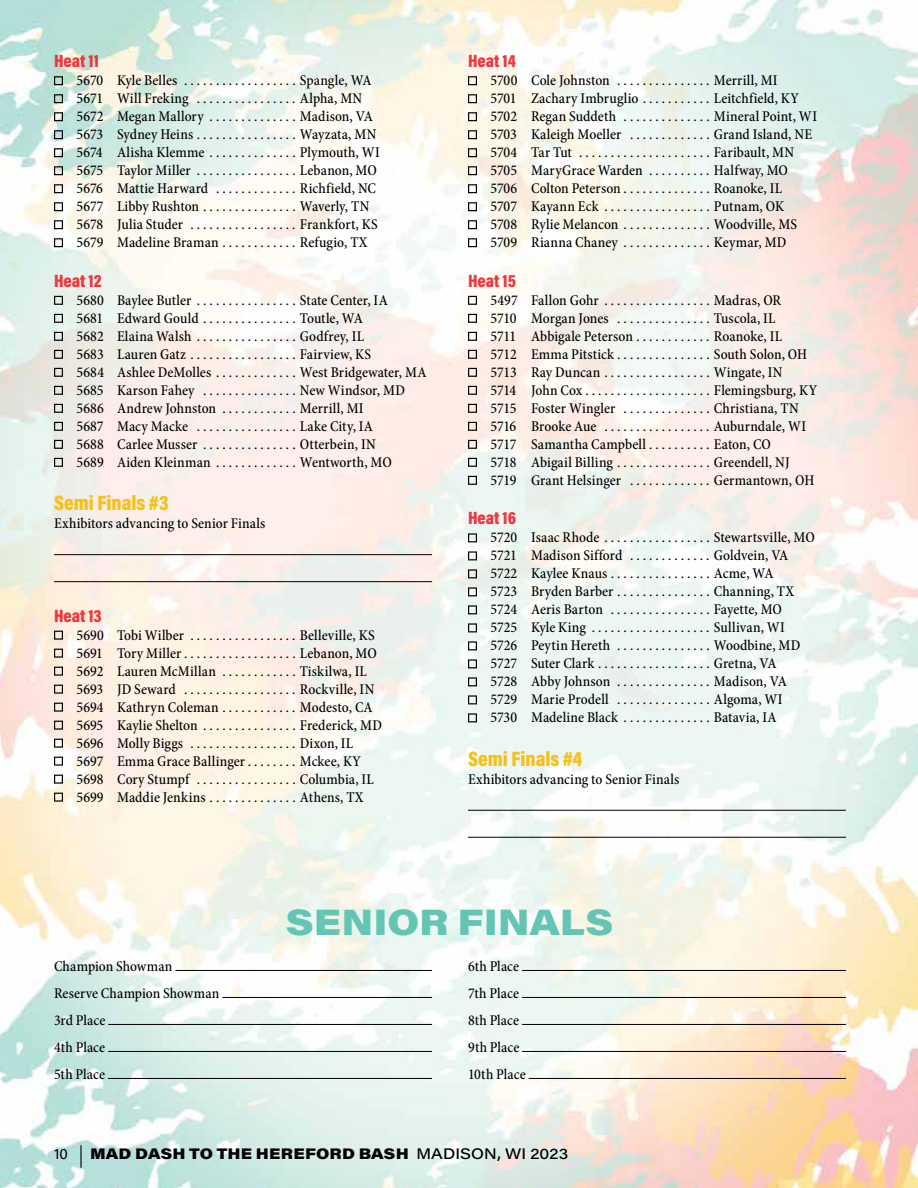
<style>
.page{position:relative;width:918px;height:1188px;background:#fff}
.page>*{position:absolute;margin:0;border:0;box-sizing:border-box;transform-origin:0 0}
.t1{font:900 36px "Acumin Pro Wide";color:#64c5b5}
.t2{font:900 21px "Acumin Pro Cond";color:#f8c015}
.t3{font:900 18px "Acumin Pro Cond";color:#ef373f}
.t4{font:500 condensed 15px/18px "Minion Pro";letter-spacing:.005em;color:#000}
.t5{font:900 15px "Acumin Pro Wide";letter-spacing:.01em;color:#000}
.t6{font:15px "Acumin Pro";color:#000}
.s1{font-weight:500}
</style>
<div class="page">
<img style="left:0;top:0;width:918px;height:1188px">
<svg style="left:54px;top:76px;width:9px;height:9px"></svg>
<svg style="left:54px;top:94px;width:9px;height:9px"></svg>
<svg style="left:54px;top:112px;width:9px;height:9px"></svg>
<svg style="left:54px;top:130px;width:9px;height:9px"></svg>
<svg style="left:54px;top:148px;width:9px;height:9px"></svg>
<svg style="left:54px;top:166px;width:9px;height:9px"></svg>
<svg style="left:54px;top:184px;width:9px;height:9px"></svg>
<svg style="left:54px;top:202px;width:9px;height:9px"></svg>
<svg style="left:54px;top:220px;width:9px;height:9px"></svg>
<svg style="left:54px;top:238px;width:9px;height:9px"></svg>
<svg style="left:54px;top:296px;width:9px;height:9px"></svg>
<svg style="left:54px;top:314px;width:9px;height:9px"></svg>
<svg style="left:54px;top:332px;width:9px;height:9px"></svg>
<svg style="left:54px;top:350px;width:9px;height:9px"></svg>
<svg style="left:54px;top:368px;width:9px;height:9px"></svg>
<svg style="left:54px;top:386px;width:9px;height:9px"></svg>
<svg style="left:54px;top:404px;width:9px;height:9px"></svg>
<svg style="left:54px;top:422px;width:9px;height:9px"></svg>
<svg style="left:54px;top:440px;width:9px;height:9px"></svg>
<svg style="left:54px;top:458px;width:9px;height:9px"></svg>
<hr style="left:54px;top:554px;width:378px;height:1px;background:#000">
<hr style="left:54px;top:581px;width:378px;height:1px;background:#000">
<svg style="left:54px;top:631px;width:9px;height:9px"></svg>
<svg style="left:54px;top:649px;width:9px;height:9px"></svg>
<svg style="left:54px;top:667px;width:9px;height:9px"></svg>
<svg style="left:54px;top:685px;width:9px;height:9px"></svg>
<svg style="left:54px;top:703px;width:9px;height:9px"></svg>
<svg style="left:54px;top:721px;width:9px;height:9px"></svg>
<svg style="left:54px;top:739px;width:9px;height:9px"></svg>
<svg style="left:54px;top:757px;width:9px;height:9px"></svg>
<svg style="left:54px;top:775px;width:9px;height:9px"></svg>
<svg style="left:54px;top:793px;width:9px;height:9px"></svg>
<svg style="left:468px;top:76px;width:9px;height:9px"></svg>
<svg style="left:468px;top:94px;width:9px;height:9px"></svg>
<svg style="left:468px;top:112px;width:9px;height:9px"></svg>
<svg style="left:468px;top:130px;width:9px;height:9px"></svg>
<svg style="left:468px;top:148px;width:9px;height:9px"></svg>
<svg style="left:468px;top:166px;width:9px;height:9px"></svg>
<svg style="left:468px;top:184px;width:9px;height:9px"></svg>
<svg style="left:468px;top:202px;width:9px;height:9px"></svg>
<svg style="left:468px;top:220px;width:9px;height:9px"></svg>
<svg style="left:468px;top:238px;width:9px;height:9px"></svg>
<svg style="left:468px;top:296px;width:9px;height:9px"></svg>
<svg style="left:468px;top:314px;width:9px;height:9px"></svg>
<svg style="left:468px;top:332px;width:9px;height:9px"></svg>
<svg style="left:468px;top:350px;width:9px;height:9px"></svg>
<svg style="left:468px;top:368px;width:9px;height:9px"></svg>
<svg style="left:468px;top:386px;width:9px;height:9px"></svg>
<svg style="left:468px;top:404px;width:9px;height:9px"></svg>
<svg style="left:468px;top:422px;width:9px;height:9px"></svg>
<svg style="left:468px;top:440px;width:9px;height:9px"></svg>
<svg style="left:468px;top:458px;width:9px;height:9px"></svg>
<svg style="left:468px;top:476px;width:9px;height:9px"></svg>
<svg style="left:468px;top:533px;width:9px;height:9px"></svg>
<svg style="left:468px;top:551px;width:9px;height:9px"></svg>
<svg style="left:468px;top:569px;width:9px;height:9px"></svg>
<svg style="left:468px;top:587px;width:9px;height:9px"></svg>
<svg style="left:468px;top:605px;width:9px;height:9px"></svg>
<svg style="left:468px;top:623px;width:9px;height:9px"></svg>
<svg style="left:468px;top:641px;width:9px;height:9px"></svg>
<svg style="left:468px;top:659px;width:9px;height:9px"></svg>
<svg style="left:468px;top:677px;width:9px;height:9px"></svg>
<svg style="left:468px;top:695px;width:9px;height:9px"></svg>
<svg style="left:468px;top:713px;width:9px;height:9px"></svg>
<hr style="left:468px;top:810px;width:378px;height:1px;background:#000">
<hr style="left:468px;top:837px;width:378px;height:1px;background:#000">
<hr style="left:175px;top:970px;width:257px;height:1px;background:#000">
<hr style="left:222px;top:997px;width:210px;height:1px;background:#000">
<hr style="left:108px;top:1024px;width:324px;height:1px;background:#000">
<hr style="left:108px;top:1051px;width:324px;height:1px;background:#000">
<hr style="left:108px;top:1078px;width:324px;height:1px;background:#000">
<hr style="left:522px;top:970px;width:324px;height:1px;background:#000">
<hr style="left:522px;top:997px;width:324px;height:1px;background:#000">
<hr style="left:522px;top:1024px;width:324px;height:1px;background:#000">
<hr style="left:522px;top:1051px;width:324px;height:1px;background:#000">
<hr style="left:529px;top:1078px;width:317px;height:1px;background:#000">
<hr style="left:80px;top:1145px;width:2px;height:23px;background:#000">
<p class="t3" style="left:54px;top:49px;width:46px">Heat 11</p>
<p class="t4" style="left:76px;top:72px;width:305px">5670 Kyle Belles . . . . . . . . . . . . . . . . . Spangle, WA 5671 Will Freking . . . . . . . . . . . . . . . Alpha, MN 5672 Megan Mallory . . . . . . . . . . . . . . Madison, VA 5673 Sydney Heins . . . . . . . . . . . . . . . Wayzata, MN 5674 Alisha Klemme . . . . . . . . . . . . . Plymouth, WI 5675 Taylor Miller . . . . . . . . . . . . . . . Lebanon, MO 5676 Mattie Harward . . . . . . . . . . . . Richfield, NC 5677 Libby Rushton . . . . . . . . . . . . . . Waverly, TN 5678 Julia Studer . . . . . . . . . . . . . . . . Frankfort, KS 5679 Madeline Braman . . . . . . . . . . . Refugio, TX</p>
<p class="t3" style="left:54px;top:269px;width:49px">Heat 12</p>
<p class="t4" style="left:76px;top:291px;width:352px">5680 Baylee Butler . . . . . . . . . . . . . . . State Center, IA<br>5681 Edward Gould . . . . . . . . . . . . . . Toutle, WA<br>5682 Elaina Walsh . . . . . . . . . . . . . . . Godfrey, IL<br>5683 Lauren Gatz . . . . . . . . . . . . . . . . Fairview, KS<br>5684 Ashlee DeMolles . . . . . . . . . . . . West Bridgewater, MA 5685 Karson Fahey . . . . . . . . . . . . . . New Windsor, MD 5686 Andrew Johnston . . . . . . . . . . . Merrill, MI<br>5687 Macy Macke . . . . . . . . . . . . . . . Lake City, IA<br>5688 Carlee Musser . . . . . . . . . . . . . . Otterbein, IN<br>5689 Aiden Kleinman . . . . . . . . . . . . Wentworth, MO</p>
<h2 class="t2" style="left:54px;top:489px;width:116px">Semi Finals #3</h2>
<p class="t4" style="left:54px;top:514px;width:213px">Exhibitors advancing to Senior Finals</p>
<p class="t3" style="left:54px;top:604px;width:49px">Heat 13</p>
<p class="t4" style="left:76px;top:626px;width:307px">5690 Tobi Wilber . . . . . . . . . . . . . . . . Belleville, KS 5691 Tory Miller . . . . . . . . . . . . . . . . . Lebanon, MO 5692 Lauren McMillan . . . . . . . . . . . Tiskilwa, IL 5693 JD Seward . . . . . . . . . . . . . . . . . Rockville, IN 5694 Kathryn Coleman . . . . . . . . . . . Modesto, CA 5695 Kaylie Shelton . . . . . . . . . . . . . . Frederick, MD 5696 Molly Biggs . . . . . . . . . . . . . . . . Dixon, IL 5697 Emma Grace Ballinger . . . . . . . Mckee, KY 5698 Cory Stumpf . . . . . . . . . . . . . . . Columbia, IL 5699 Maddie Jenkins . . . . . . . . . . . . . Athens, TX</p>
<p class="t3" style="left:468px;top:49px;width:49px">Heat 14</p>
<p class="t4" style="left:490px;top:72px;width:328px">5700 Cole Johnston . . . . . . . . . . . . . . Merrill, MI<br>5701 Zachary Imbruglio . . . . . . . . . . Leitchfield, KY 5702 Regan Suddeth . . . . . . . . . . . . . Mineral Point, WI 5703 Kaleigh Moeller . . . . . . . . . . . . Grand Island, NE 5704 Tar Tut . . . . . . . . . . . . . . . . . . . . Faribault, MN 5705 MaryGrace Warden . . . . . . . . . Halfway, MO 5706 Colton Peterson . . . . . . . . . . . . . Roanoke, IL<br>5707 Kayann Eck ................. Putnam, OK<br>5708 Rylie Melancon . . . . . . . . . . . . . Woodville, MS 5709 Rianna Chaney . . . . . . . . . . . . . Keymar, MD</p>
<p class="t3" style="left:468px;top:269px;width:50px">Heat 15</p>
<p class="t4" style="left:490px;top:291px;width:328px">5497 Fallon Gohr . . . . . . . . . . . . . . . . Madras, OR<br>5710 Morgan Jones . . . . . . . . . . . . . . Tuscola, IL<br>5711 Abbigale Peterson . . . . . . . . . . . Roanoke, IL<br>5712 Emma Pitstick . . . . . . . . . . . . . . South Solon, OH 5713 Ray Duncan . . . . . . . . . . . . . . . . Wingate, IN<br>5714 John Cox . . . . . . . . . . . . . . . . . . . Flemingsburg, KY 5715 Foster Wingler . . . . . . . . . . . . . Christiana, TN 5716 Brooke Aue . . . . . . . . . . . . . . . . Auburndale, WI 5717 Samantha Campbell . . . . . . . . . Eaton, CO<br>5718 Abigail Billing . . . . . . . . . . . . . . Greendell, NJ 5719 Grant Helsinger . . . . . . . . . . . . Germantown, OH</p>
<p class="t3" style="left:468px;top:506px;width:50px">Heat 16</p>
<p class="t4" style="left:490px;top:529px;width:326px">5720 Isaac Rhode . . . . . . . . . . . . . . . . Stewartsville, MO 5721 Madison Sifford . . . . . . . . . . . . Goldvein, VA 5722 Kaylee Knaus . . . . . . . . . . . . . . . Acme, WA<br>5723 Bryden Barber . . . . . . . . . . . . . . Channing, TX 5724 Aeris Barton . . . . . . . . . . . . . . . Fayette, MO<br>5725 Kyle King . . . . . . . . . . . . . . . . . . Sullivan, WI 5726 Peytin Hereth . . . . . . . . . . . . . . Woodbine, MD 5727 Suter Clark . . . . . . . . . . . . . . . . . Gretna, VA<br>5728 Abby Johnson . . . . . . . . . . . . . . Madison, VA 5729 Marie Prodell . . . . . . . . . . . . . . Algoma, WI<br>5730 Madeline Black . . . . . . . . . . . . . Batavia, IA</p>
<h2 class="t2" style="left:468px;top:745px;width:116px">Semi Finals #4</h2>
<p class="t4" style="left:468px;top:770px;width:213px">Exhibitors advancing to Senior Finals</p>
<h1 class="t1" style="left:286px;top:895px;width:329px">SENIOR FINALS</h1>
<p class="t4" style="left:54px;top:953px;width:167px;line-height:27px">Champion Showman<br>Reserve Champion Showman<br>3rd Place<br>4th Place<br>5th Place</p>
<p class="t4" style="left:468px;top:953px;width:59px;line-height:27px">6th Place<br>7th Place<br>8th Place<br>9th Place<br>10th Place</p>
<p class="t6" style="left:54px;top:1143px;width:15px">10</p>
<p class="t5" style="left:90px;top:1142px;width:480px">MAD DASH TO THE HEREFORD BASH <span class="s1">MADISON, WI 2023</span></p>
</div>
